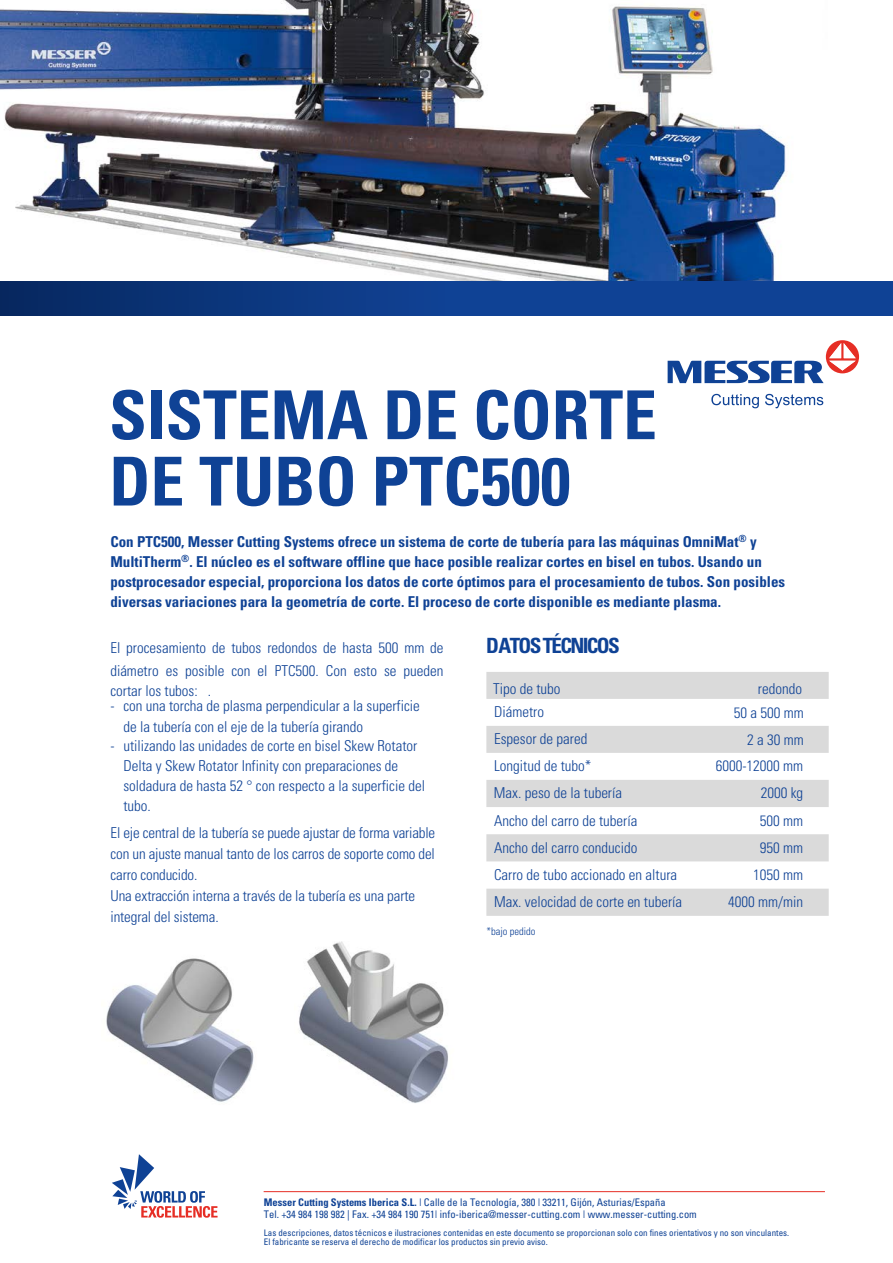
<style>
.page{position:relative;width:893px;height:1263px;background:#fff}
.page>*{position:absolute;margin:0;border:0;box-sizing:border-box;transform-origin:0 0}
.t1{font:700 condensed 67.5px/66.3px "Univers LT Std";color:#0f4295}
.t2{font:700 condensed 21px "Univers LT Std";letter-spacing:-.08em;color:#0f4295}
.t3{font:300 condensed 15px/21px "Univers LT Std";color:#0f4295}
.t4{font:700 condensed 15px/20px "Univers LT Std";color:#0f4295}
.t5{font:condensed 10.5px/11.4px "Univers LT Std";color:#0f4295}
.t6{font:300 condensed 10.5px "Univers LT Std";color:#0f4295}
.t7{font:condensed 9px/9.1px "Univers LT Std";color:#0f4295}
.s1{font-family:"Univers"}
.s2{font-family:"Univers";font-weight:700}
.s3{font-weight:700}
</style>
<div class="page">
<img style="left:0;top:0;width:788px;height:281px">
<div style="left:0;top:281px;width:893px;height:34px;background:linear-gradient(to right,#092f6d,#1149a2)"></div>
<svg style="left:668px;top:340px;width:191px;height:43px"></svg>
<svg style="left:711px;top:394px;width:48px;height:14px"></svg>
<svg style="left:765px;top:394px;width:58px;height:14px"></svg>
<hr style="left:264px;top:1191px;width:561px;height:1px;background:#e62e25">
<svg style="left:112px;top:1154px;width:106px;height:64px"></svg>
<svg style="left:486px;top:672px;width:343px;height:244px;fill:#dadada"></svg>
<img style="left:106px;top:958px;width:148px;height:144px">
<img style="left:299px;top:942px;width:149px;height:161px">
<h1 class="t1" style="left:109px;top:382px;width:549px">SISTEMA DE CORTE<br>DE TUBO PTC500</h1>
<p class="t4" style="left:110px;top:531px;width:676px">Con PTC500, Messer Cutting Systems ofrece un sistema de corte de tubería para las máquinas OmniMat<sup>®</sup> y MultiTherm<sup>®</sup>. El núcleo es el software offline que hace posible realizar cortes en bisel en tubos. Usando un postprocesador especial, proporciona los datos de corte óptimos para el procesamiento de tubos. Son posibles diversas variaciones para la geometría de corte. El proceso de corte disponible es mediante plasma.</p>
<p class="t3" style="left:110px;top:637px;width:335px">El procesamiento de tubos redondos de hasta 500 mm de</p>
<h2 class="t2" style="left:486px;top:632px;width:135px">DATOS TÉCNICOS</h2>
<p class="t3" style="left:110px;top:660px;width:335px;line-height:20.1px">diámetro es posible con el PTC500. Con esto se pueden cortar los tubos: .</p>
<p class="t3" style="left:493px;top:678px;width:69px">Tipo de tubo</p>
<p class="t3" style="left:758px;top:678px;width:46px">redondo</p>
<p class="t3" style="left:123px;top:696px;width:298px;line-height:20.4px;text-indent:-13px"><span class="s1">-</span> con una torcha de plasma perpendicular a la superficie de la tubería con el eje de la tubería girando</p>
<p class="t3" style="left:123px;top:736px;width:303px;line-height:20px;text-indent:-13px"><span class="s1">-</span> utilizando las unidades de corte en bisel Skew Rotator Delta y Skew Rotator Infinity con preparaciones de soldadura de hasta 52 ° con respecto a la superficie del tubo.</p>
<p class="t3" style="left:111px;top:822px;width:326px">El eje central de la tubería se puede ajustar de forma variable con un ajuste manual tanto de los carros de soporte como del carro conducido.<br>Una extracción interna a través de la tubería es una parte integral del sistema.</p>
<p class="t3" style="left:494px;top:702px;width:51px">Diámetro</p>
<p class="t3" style="left:734px;top:702px;width:71px">50 a 500 mm</p>
<p class="t3" style="left:494px;top:729px;width:95px">Espesor de pared</p>
<p class="t3" style="left:747px;top:729px;width:58px">2 a 30 mm</p>
<p class="t3" style="left:494px;top:756px;width:99px">Longitud de tubo*</p>
<p class="t3" style="left:716px;top:756px;width:89px">6000-12000 mm</p>
<p class="t3" style="left:494px;top:783px;width:130px">Max. peso de la tubería</p>
<p class="t3" style="left:761px;top:782px;width:44px">2000 kg</p>
<p class="t3" style="left:494px;top:810px;width:145px">Ancho del carro de tubería</p>
<p class="t3" style="left:760px;top:810px;width:45px">500 mm</p>
<p class="t3" style="left:494px;top:837px;width:145px">Ancho del carro conducido</p>
<p class="t3" style="left:760px;top:837px;width:45px">950 mm</p>
<p class="t3" style="left:494px;top:864px;width:185px">Carro de tubo accionado en altura</p>
<p class="t3" style="left:753px;top:864px;width:51px">1050 mm</p>
<p class="t3" style="left:494px;top:891px;width:190px">Max. velocidad de corte en tubería</p>
<p class="t3" style="left:728px;top:891px;width:76px">4000 mm/min</p>
<p class="t6" style="left:486px;top:925px;width:50px">*bajo pedido</p>
<p class="t5" style="left:264px;top:1197px;width:434px"><span class="s2">Messer Cutting Systems</span> <span class="s3">Iberica S.L.</span> <span class="s1">|</span> Calle de la Tecnología, 380 <span class="s1">|</span> 33211, Gijón, Asturias/España<br>Tel. +34 984 198 982 | Fax. +34 984 190 751<span class="s1">|</span> info-iberica@messer-cutting.com <span class="s1">|</span> www.messer-cutting.com</p>
<p class="t7" style="left:264px;top:1228px;width:527px">Las descripciones, datos técnicos e ilustraciones contenidas en este documento se proporcionan solo con fines orientativos y no son vinculantes.<br>El fabricante se reserva el derecho de modificar los productos sin previo aviso.</p>
</div>
